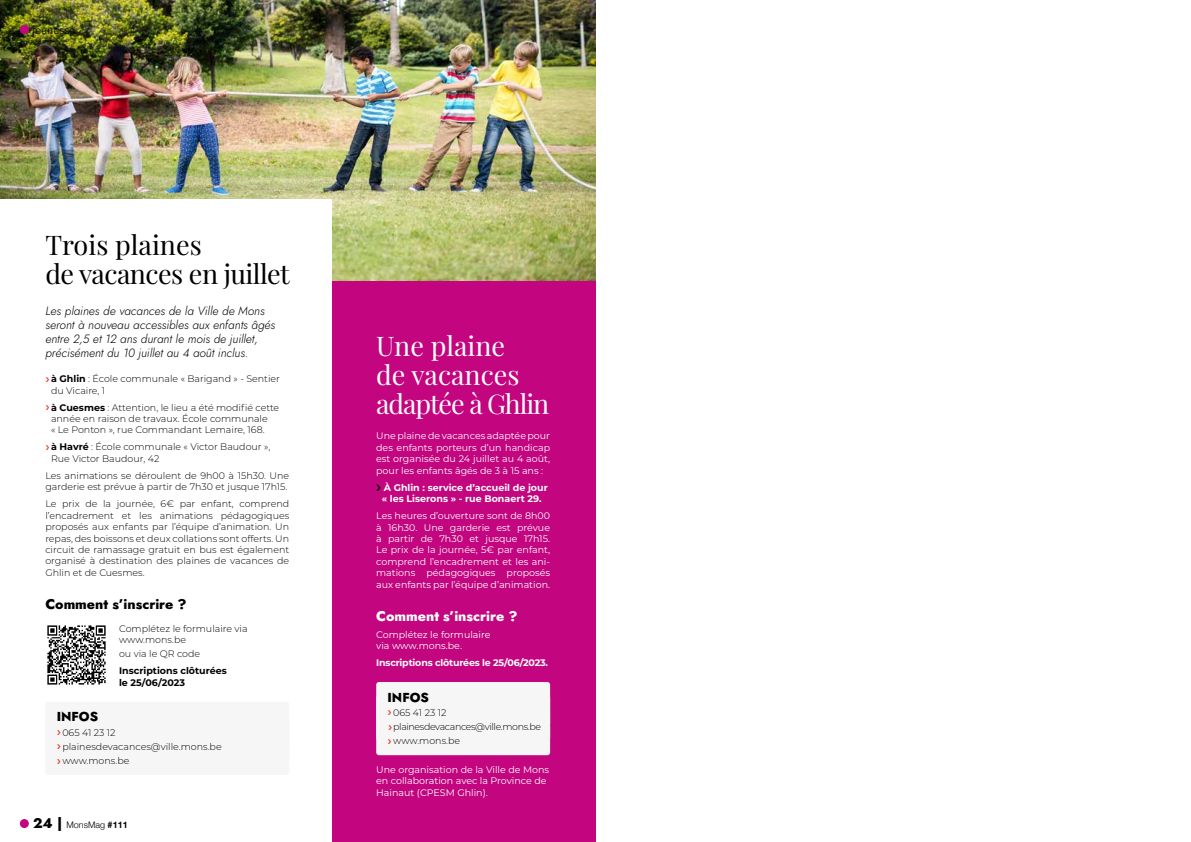
<style>
.page{position:relative;width:1191px;height:842px;background:#fff}
.page>*{position:absolute;margin:0;border:0;box-sizing:border-box;transform-origin:0 0}
.t1{font:27px/29px "Playfair Display";color:#fff}
.t2{font:27px/29px "Playfair Display";letter-spacing:-.02em;color:#000}
.t3{font:800 14px "Jost";color:#000}
.t4{font:800 14px "Jost";color:#fff}
.t5{font:800 13px "Jost";color:#000}
.t6{font:italic 300 12px/14px "Jost";color:#000}
.t7{font:12px "Jost";color:#000}
.t8{font:300 9.5px/11.4px "Montserrat";color:#000}
.t9{font:9.5px/11.4px "Montserrat";color:#fff;text-align:justify}
.t10{font:700 9.5px/11.4px "Montserrat";color:#fff}
.t11{font:300 9.5px/14.2px "Montserrat";letter-spacing:-.04em;color:#000}
.t12{font:700 9.5px "Montserrat";letter-spacing:-.02em;color:#fff}
.t13{font:700 9.5px/11.4px "Montserrat";color:#000}
.t14{font:300 9px "Helvetica Neue";color:#000}
.s1{font-weight:700}
.s2{font-family:"Jost";font-weight:800;font-size:14px}
</style>
<div class="page">
<div style="left:332px;top:281px;width:263px;height:561px;background:#c3057f"></div>
<img style="left:0;top:0;width:595px;height:281px">
<div style="left:0;top:199px;width:332px;height:82px;background:#fff"></div>
<div style="left:45px;top:702px;width:244px;height:33px;background:#f6f6f6;border-radius:3px"></div>
<div style="left:45px;top:729px;width:244px;height:32px;background:#f6f6f6;border-radius:3px"></div>
<div style="left:45px;top:743px;width:244px;height:32px;background:#f6f6f6;border-radius:3px"></div>
<img style="left:47px;top:625px;width:59px;height:60px">
<div style="left:376px;top:682px;width:174px;height:33px;background:#f6f6f6;border-radius:3px"></div>
<div style="left:376px;top:709px;width:174px;height:32px;background:#f6f6f6;border-radius:3px"></div>
<div style="left:376px;top:724px;width:174px;height:31px;background:#f6f6f6;border-radius:3px"></div>
<div style="left:20px;top:819px;width:9px;height:9px;background:#c3057f;border-radius:50%"></div>
<div style="left:20px;top:25px;width:9px;height:9px;background:#c3057f;border-radius:50%"></div>
<p class="t7" style="left:32px;top:22px;width:44px">Jeunesse</p>
<h1 class="t2" style="left:45px;top:228px;width:246px">Trois plaines<br>de vacances en juillet</h1>
<p class="t6" style="left:45px;top:303px;width:231px">Les plaines de vacances de la Ville de Mons seront à nouveau accessibles aux enfants âgés entre 2,5 et 12 ans durant le mois de juillet, précisément du 10 juillet au 4 août inclus.</p>
<p class="t8" style="left:51px;top:373px;width:230px"><span class="s1">à Ghlin</span> : École communale « Barigand » - Sentier du Vicaire, 1</p>
<p class="t8" style="left:51px;top:401px;width:230px"><span class="s1">à Cuesmes</span> : Attention, le lieu a été modifié cette année en raison de travaux. École communale<br>« Le Ponton », rue Commandant Lemaire, 168.</p>
<p class="t8" style="left:51px;top:441px;width:221px"><span class="s1">à Havré</span> : École communale « Victor Baudour »,<br>Rue Victor Baudour, 42</p>
<p class="t8" style="left:45px;top:470px;width:245px">Les animations se déroulent de 9h00 à 15h30. Une garderie est prévue à partir de 7h30 et jusque 17h15.</p>
<p class="t8" style="left:45px;top:498px;width:245px;text-align:justify">Le prix de la journée, 6€ par enfant, comprend l’encadrement et les animations pédagogiques proposés aux enfants par l’équipe d’animation. Un repas, des boissons et deux collations sont offerts. Un circuit de ramassage gratuit en bus est également organisé à destination des plaines de vacances de Ghlin et de Cuesmes.</p>
<h2 class="t3" style="left:45px;top:594px;width:143px">Comment s’inscrire ?</h2>
<p class="t8" style="left:119px;top:622px;width:130px">Complétez le formulaire via www.mons.be</p>
<p class="t8" style="left:119px;top:648px;width:83px">ou via le QR code</p>
<p class="t13" style="left:119px;top:665px;width:109px">Inscriptions clôturées le 25/06/2023</p>
<h3 class="t5" style="left:57px;top:708px;width:43px">INFOS</h3>
<p class="t8" style="left:62px;top:725px;width:161px;line-height:14.2px">065 41 23 12 plainesdevacances@ville.mons.be www.mons.be</p>
<p class="t14" style="left:33px;top:817px;width:96px"><span class="s2">24 |</span> MonsMag <span class="s1">#111</span></p>
<h1 class="t1" style="left:376px;top:329px;width:175px">Une plaine<br>de vacances adaptée à Ghlin</h1>
<p class="t9" style="left:376px;top:430px;width:175px">Une plaine de vacances adaptée pour des enfants porteurs d’un handicap est organisée du 24 juillet au 4 août, pour les enfants âgés de 3 à 15 ans :</p>
<p class="t10" style="left:382px;top:481px;width:167px">À Ghlin : service d’accueil de jour « les Liserons » - rue Bonaert 29.</p>
<p class="t9" style="left:376px;top:510px;width:175px">Les heures d’ouverture sont de 8h00 à 16h30. Une garderie est prévue à partir de 7h30 et jusque 17h15.<br>Le prix de la journée, 5€ par enfant, comprend l’encadrement et les ani&shy;mations pédagogiques proposés aux enfants par l’équipe d’animation.</p>
<h2 class="t4" style="left:376px;top:606px;width:143px">Comment s’inscrire ?</h2>
<p class="t9" style="left:376px;top:628px;width:116px">Complétez le formulaire via www.mons.be.</p>
<p class="t12" style="left:376px;top:656px;width:173px">Inscriptions clôturées le 25/06/2023.</p>
<h3 class="t5" style="left:387px;top:688px;width:43px">INFOS</h3>
<p class="t11" style="left:393px;top:705px;width:149px">065 41 23 12 plainesdevacances@ville.mons.be www.mons.be</p>
<p class="t9" style="left:376px;top:763px;width:174px;text-align:left">Une organisation de la Ville de Mons en collaboration avec la Province de<br>Hainaut (CPESM Ghlin).</p>
</div>
